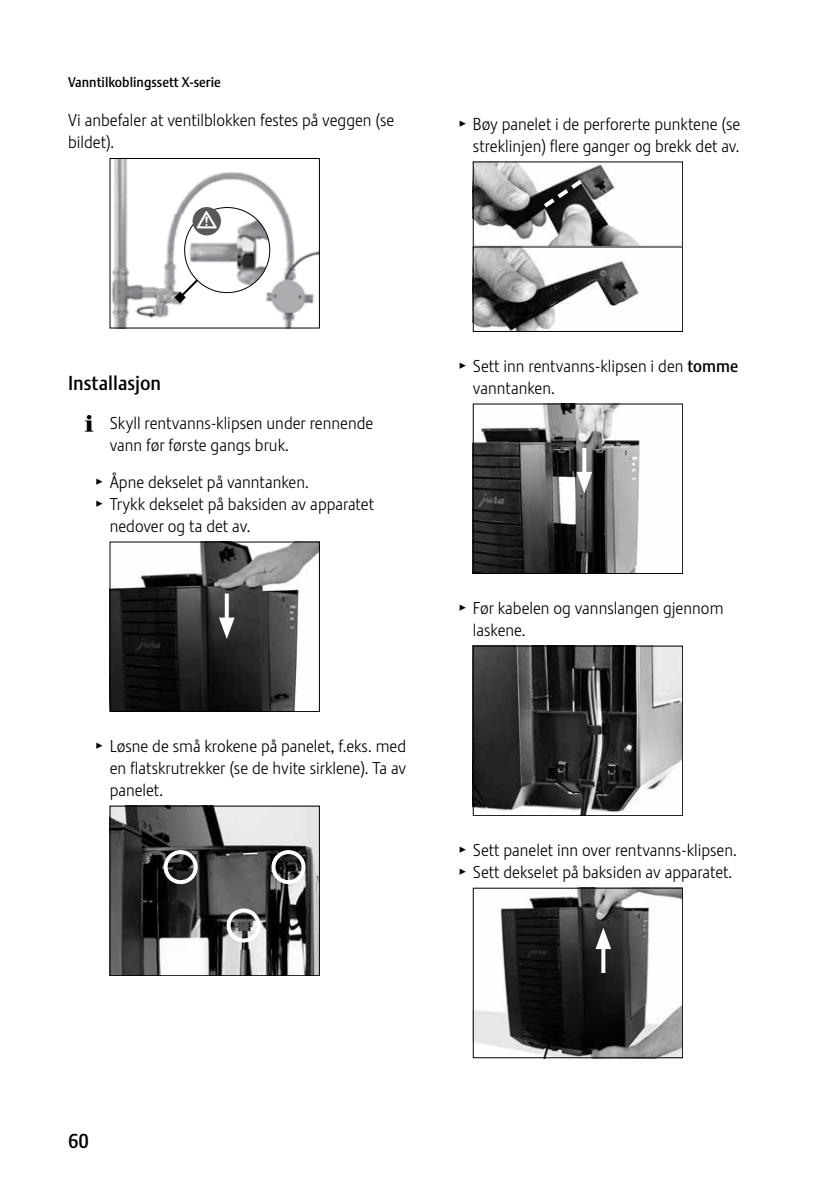
<style>
.page{position:relative;width:840px;height:1191px;background:#fff}
.page>*{position:absolute;margin:0;border:0;box-sizing:border-box;transform-origin:0 0}
.t1{font:20px "Stalemate Pro 2 J Medium";color:#000}
.t2{font:18px "Jura Pict 2006";color:#fff}
.t3{font:17px/22px "Stalemate Pro 2 J Light";color:#000}
.t4{font:14px "Stalemate Pro 2 J Medium";color:#000}
.s1{font-family:"Jura Pict 2006"}
.s2{font-family:"Stalemate Pro 2 J Medium"}
</style>
<div class="page">
<img style="left:112px;top:160px;width:205px;height:166px">
<svg style="left:174px;top:277px;width:26px;height:26px"></svg>
<img style="left:184px;top:207px;width:85px;height:85px;border-radius:43px">
<div style="left:192px;top:207px;width:29px;height:28px;background:#58595b;border-radius:50%"></div>
<img style="left:112px;top:544px;width:205px;height:166px">
<div style="left:110px;top:542px;width:209px;height:170px;border:1px solid #000"></div>
<svg style="left:225px;top:593px;width:4px;height:24px"></svg>
<svg style="left:219px;top:617px;width:15px;height:22px"></svg>
<img style="left:112px;top:808px;width:205px;height:166px">
<div style="left:110px;top:806px;width:209px;height:170px;border:1px solid #000"></div>
<div style="left:163px;top:850px;width:34px;height:34px;border:4px solid #fff;border-radius:50%"></div>
<div style="left:271px;top:850px;width:34px;height:34px;border:4px solid #fff;border-radius:50%"></div>
<div style="left:226px;top:908px;width:34px;height:34px;border:4px solid #fff;border-radius:50%"></div>
<img style="left:474px;top:164px;width:166px;height:166px">
<div style="left:472px;top:247px;width:210px;height:85px;border:1px solid #000"></div>
<svg style="left:539px;top:176px;width:47px;height:35px"></svg>
<img style="left:474px;top:406px;width:166px;height:166px">
<div style="left:472px;top:404px;width:210px;height:170px;border:1px solid #000"></div>
<svg style="left:582px;top:448px;width:4px;height:24px"></svg>
<svg style="left:576px;top:472px;width:15px;height:21px"></svg>
<img style="left:474px;top:648px;width:206px;height:166px">
<div style="left:472px;top:646px;width:210px;height:170px;border:1px solid #000"></div>
<img style="left:474px;top:890px;width:206px;height:166px">
<div style="left:472px;top:888px;width:210px;height:170px;border:1px solid #000"></div>
<svg style="left:601px;top:949px;width:4px;height:24px"></svg>
<svg style="left:595px;top:927px;width:15px;height:22px"></svg>
<p class="t4" style="left:68px;top:73px;width:154px">Vanntilkoblingssett X-serie</p>
<p class="t3" style="left:68px;top:109px;width:327px">Vi anbefaler at ventilblokken festes på veggen (se bildet).</p>
<p class="t2" style="left:196px;top:209px;width:22px">J</p>
<p class="t1" style="left:68px;top:371px;width:94px">Installasjon</p>
<p class="t3" style="left:110px;top:412px;width:265px;text-indent:-24px"><span class="s1">E</span> Skyll rentvanns-klipsen under rennende vann før første gangs bruk.</p>
<p class="t3" style="left:96px;top:471px;width:214px"><span class="s1">T</span> Åpne dekselet på vanntanken.</p>
<p class="t3" style="left:96px;top:493px;width:279px"><span class="s1">T</span> Trykk dekselet på baksiden av apparatet</p>
<p class="t3" style="left:110px;top:515px;width:142px">nedover og ta det av.</p>
<p class="t3" style="left:110px;top:735px;width:298px;text-align:justify;text-indent:-13px"><span class="s1">T</span> Løsne de små krokene på panelet, f.eks. med en flatskrutrekker (se de hvite sirklene). Ta av panelet.</p>
<p class="t3" style="left:459px;top:113px;width:282px;text-align:right"><span class="s1">T</span> Bøy panelet i de perforerte punktene (se streklinjen) flere ganger og brekk det av.</p>
<p class="t3" style="left:472px;top:355px;width:267px;text-indent:-13px"><span class="s1">T</span> Sett inn rentvanns-klipsen i den <span class="s2">tomme </span>vanntanken.</p>
<p class="t3" style="left:472px;top:597px;width:252px;text-indent:-13px"><span class="s1">T</span> Før kabelen og vannslangen gjennom laskene.</p>
<p class="t3" style="left:459px;top:839px;width:278px"><span class="s1">T</span> Sett panelet inn over rentvanns-klipsen.<br><span class="s1">T</span> Sett dekselet på baksiden av apparatet.</p>
<p class="t1" style="left:68px;top:1129px;width:22px">60</p>
</div>
